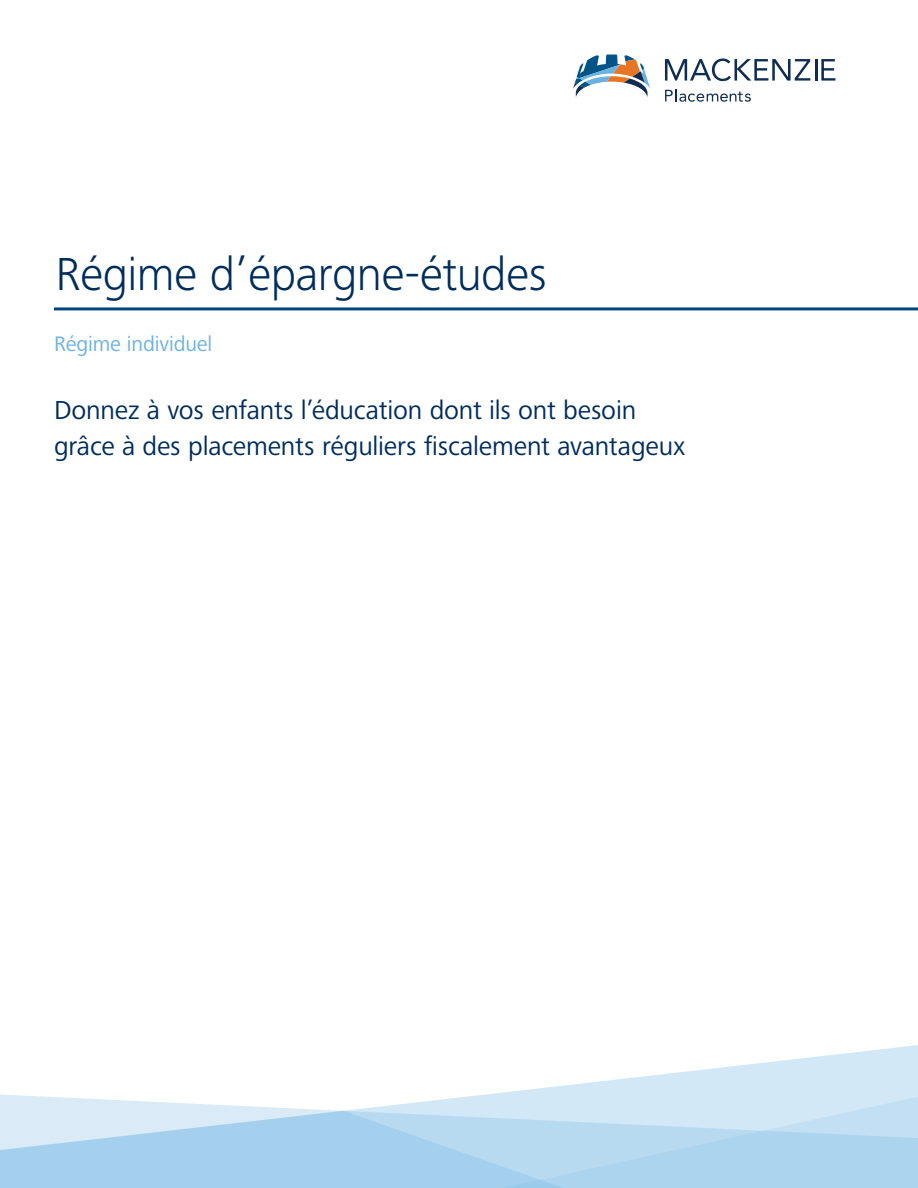
<style>
.page{position:relative;width:918px;height:1188px;background:#fff}
.page>*{position:absolute;margin:0;border:0;box-sizing:border-box;transform-origin:0 0}
.GuideCover_TITLE{font:300 48px "Frutiger Next Pro";letter-spacing:-.01em;color:#002d5b}
.APP_Cover_bullet{font:27px "Frutiger Next Pro";letter-spacing:-.005em;color:#002d5b}
.GuideCover_SUBTITLE{font:21.75px "Frutiger Next Pro";letter-spacing:-.005em;color:#6ab2e2}
</style>
<div class="page">
<hr style="left:54px;top:307px;width:864px;height:3px;background:#004780">
<svg style="left:492px;top:1045px;width:426px;height:49px"></svg>
<svg style="left:0;top:1094px;width:401px;height:17px"></svg>
<svg style="left:401px;top:1094px;width:517px;height:94px;background:#bdddf1"></svg>
<svg style="left:0;top:1111px;width:627px;height:77px;background:#b1d6ef"></svg>
<svg style="left:573px;top:55px;width:77px;height:42px"></svg>
<svg style="left:665px;top:59px;width:145px;height:22px"></svg>
<hr style="left:815px;top:59px;width:2px;height:22px;background:#0f2d52">
<svg style="left:821px;top:59px;width:14px;height:22px"></svg>
<svg style="left:665px;top:89px;width:86px;height:13px"></svg>
<p class="GuideCover_TITLE" style="left:56px;top:247px;width:493px">Régime d’épargne-études</p>
<p class="GuideCover_SUBTITLE" style="left:54px;top:331px;width:160px">Régime individuel</p>
<p class="APP_Cover_bullet" style="left:54px;top:395px;width:584px">Donnez à vos enfants l’éducation dont ils ont besoin</p>
<p class="APP_Cover_bullet" style="left:54px;top:431px;width:633px">grâce à des placements réguliers fiscalement avantageux</p>
</div>
